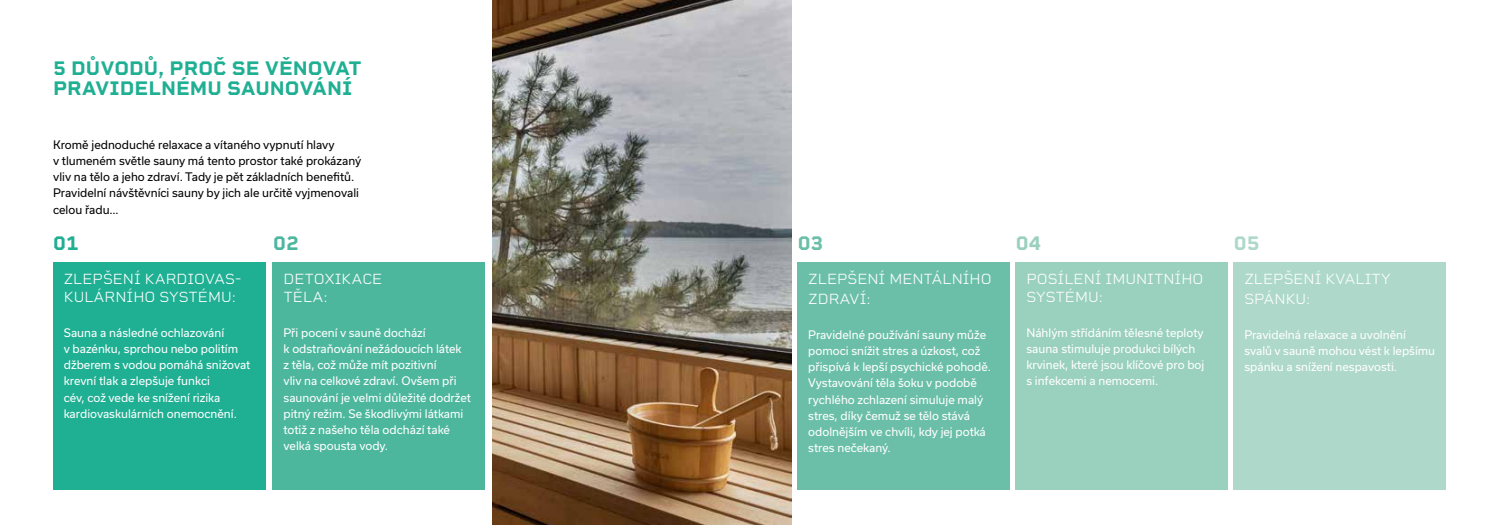
<style>
.page{position:relative;width:1489px;height:525px;background:#fff}
.page>*{position:absolute;margin:0;border:0;box-sizing:border-box;transform-origin:0 0}
.t1{font:700 20px/20px "Rigid Square";color:#1faf93}
.t2{font:700 20px "Rigid Square";color:#4db79e}
.t3{font:700 20px "Rigid Square";color:#6bbfa8}
.t4{font:700 20px "Rigid Square";color:#9ad0be}
.t5{font:700 20px "Rigid Square";color:#add8ca}
.t6{font:300 15px/18px "Rigid Square";color:#fff}
.t7{font:11.25px/16.2px "Usual";color:#fff}
.t8{font:11.25px/16.2px "Usual";color:#000}
</style>
<div class="page">
<div style="left:53px;top:262px;width:212px;height:227px;background:#1faf93"></div>
<div style="left:273px;top:262px;width:212px;height:227px;background:#4db79e"></div>
<div style="left:797px;top:262px;width:212px;height:227px;background:#6bbfa8"></div>
<div style="left:1015px;top:262px;width:212px;height:227px;background:#9ad0be"></div>
<div style="left:1233px;top:262px;width:212px;height:227px;background:#add8ca"></div>
<img style="left:493px;top:0;width:298px;height:524px">
<h1 class="t1" style="left:53px;top:58px;width:310px">5 DŮVODŮ, PROČ SE VĚNOVAT<br>PRAVIDELNÉMU SAUNOVÁNÍ</h1>
<p class="t8" style="left:53px;top:136px;width:310px">Kromě jednoduché relaxace a vítaného vypnutí hlavy<br>v tlumeném světle sauny má tento prostor také prokázaný vliv na tělo a jeho zdraví. Tady je pět základních benefitů.<br>Pravidelní návštěvníci sauny by jich ale určitě vyjmenovali celou řadu…</p>
<h1 class="t1" style="left:53px;top:233px;width:27px">01</h1>
<h1 class="t2" style="left:273px;top:231px;width:27px">02</h1>
<h1 class="t3" style="left:797px;top:231px;width:27px">03</h1>
<h1 class="t4" style="left:1015px;top:231px;width:27px">04</h1>
<h1 class="t5" style="left:1233px;top:231px;width:27px">05</h1>
<h2 class="t6" style="left:64px;top:270px;width:178px">ZLEPŠENÍ KARDIOVAS-<br>KULÁRNÍHO SYSTÉMU:</h2>
<p class="t7" style="left:64px;top:324px;width:188px">Sauna a následné ochlazování<br>v bazénku, sprchou nebo politím džberem s vodou pomáhá snižovat krevní tlak a zlepšuje funkci<br>cév, což vede ke snížení rizika kardiovaskulárních onemocnění.</p>
<h2 class="t6" style="left:283px;top:270px;width:100px">DETOXIKACE<br>TĚLA:</h2>
<p class="t7" style="left:283px;top:324px;width:189px">Při pocení v sauně dochází<br>k odstraňování nežádoucích látek<br>z těla, což může mít pozitivní<br>vliv na celkové zdraví. Ovšem při saunování je velmi důležité dodržet pitný režim. Se škodlivými látkami totiž z našeho těla odchází také velká spousta vody.</p>
<h2 class="t6" style="left:808px;top:269px;width:185px;line-height:20px">ZLEPŠENÍ MENTÁLNÍHO<br>ZDRAVÍ:</h2>
<p class="t7" style="left:808px;top:326px;width:184px">Pravidelné používání sauny může pomoci snížit stres a úzkost, což přispívá k lepší psychické pohodě.<br>Vystavování těla šoku v podobě rychlého zchlazení simuluje malý stres, díky čemuž se tělo stává odolnějším ve chvíli, kdy jej potká stres nečekaný.</p>
<h2 class="t6" style="left:1026px;top:270px;width:178px">POSÍLENÍ IMUNITNÍHO<br>SYSTÉMU:</h2>
<p class="t7" style="left:1026px;top:324px;width:179px">Náhlým střídáním tělesné teploty sauna stimuluje produkci bílých krvinek, které jsou klíčové pro boj s infekcemi a nemocemi.</p>
<h2 class="t6" style="left:1244px;top:269px;width:148px;line-height:20px">ZLEPŠENÍ KVALITY<br>SPÁNKU:</h2>
<p class="t7" style="left:1244px;top:326px;width:192px">Pravidelná relaxace a uvolnění svalů v sauně mohou vést k lepšímu spánku a snížení nespavosti.</p>
</div>
